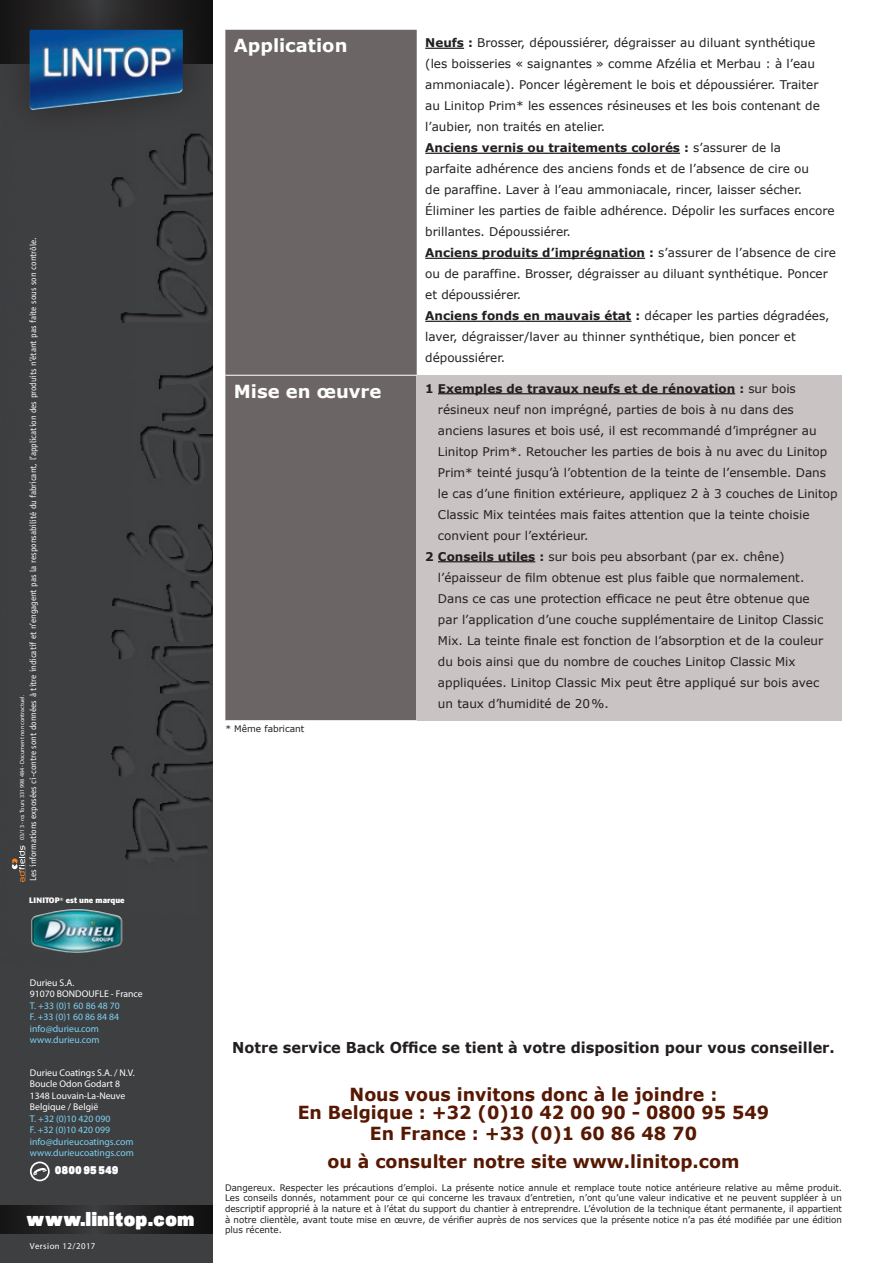
<style>
.page{position:relative;width:893px;height:1263px;background:#fff}
.page>*{position:absolute;margin:0;border:0;box-sizing:border-box;transform-origin:0 0}
.t1{font:900 19.5px "Sans";color:#fff}
.t2{font:700 18px/18px "Verdana";color:#561802;text-align:center}
.t3{font:700 18px "Verdana";color:#fff}
.t4{font:700 15px "Verdana";color:#231f20}
.t5{font:12px/21px "Verdana";color:#231f20}
.t6{font:700 12px "Verdana";color:#231f20}
.t7{font:900 11.1px "Sans";color:#fff}
.t8{font:9.75px/11.6px "Myriad Pro";color:#7cd3f6}
.t9{font:9.75px/11.6px "Myriad Pro";color:#fff}
.t10{font:9px/10.6px "Verdana";color:#231f20;text-align:justify}
.t11{font:9px "Officina Sans";color:#fff}
.t12{font:8.85px "Myriad Pro";letter-spacing:.05em;color:#fff}
.t13{font:700 7.8px "Formata";color:#fff}
.t14{font:6px "Myriad Pro";color:#fff}
.s1{font-weight:700}
.s2{font-weight:400}
</style>
<div class="page">
<div style="left:0;top:0;width:213px;height:1263px;background:#3e3f41"></div>
<img style="left:11px;top:142px;width:202px;height:800px">
<svg style="left:0;top:1206px;width:213px;height:27px"></svg>
<div style="left:0;top:0;width:216px;height:142px;background:#231f20;opacity:.8"></div>
<img style="left:30px;top:30px;width:153px;height:80px">
<img style="left:31px;top:909px;width:91px;height:44px">
<svg style="left:33px;top:1168px;width:14px;height:7px"></svg>
<div style="left:30px;top:1161px;width:20px;height:20px;border:2px solid #fff;border-radius:50%"></div>
<div style="left:225px;top:30px;width:192px;height:690px;background:#6c6566"></div>
<div style="left:417px;top:375px;width:425px;height:346px;background:#c9c3c3"></div>
<hr style="left:225px;top:375px;width:192px;height:1px;background:#fff">
<hr style="left:425px;top:48px;width:39px;height:1px;background:#231f20">
<hr style="left:425px;top:153px;width:255px;height:1px;background:#231f20">
<hr style="left:425px;top:258px;width:220px;height:1px;background:#231f20">
<hr style="left:425px;top:321px;width:206px;height:1px;background:#231f20">
<hr style="left:438px;top:393px;width:297px;height:1px;background:#231f20">
<hr style="left:438px;top:561px;width:97px;height:1px;background:#231f20">
<svg style="left:12px;top:846px;width:13px;height:36px"></svg>
<p class="t11" style="left:28px;top:881px;width:645px;rotate:-90deg">Les informations exposées ci-contre sont données à titre indicatif et n’engagent pas la responsabilité du fabricant, l’application des produits n’étant pas faite sous son contrôle.</p>
<p class="t14" style="left:19px;top:840px;width:146px;rotate:-90deg">03/13 - rcs Tours 331 998 484 - Document non contractuel.</p>
<p class="t13" style="left:29px;top:896px;width:97px">LINITOP<sup>®</sup> est une marque</p>
<p class="t9" style="left:30px;top:976px;width:114px">Durieu S.A.<br>91070 BONDOUFLE - France</p>
<p class="t8" style="left:30px;top:999px;width:91px">T. +33 (0)1 60 86 48 70<br>F. +33 (0)1 60 86 84 84 info@durieu.com www.durieu.com</p>
<p class="t9" style="left:30px;top:1066px;width:106px">Durieu Coatings S.A. / N.V.<br>Boucle Odon Godart 8<br>1348 Louvain-La-Neuve<br>Belgique / België</p>
<p class="t8" style="left:30px;top:1112px;width:105px">T. +32 (0)10 420 090<br>F. +32 (0)10 420 099 info@durieucoatings.com www.durieucoatings.com</p>
<p class="t7" style="left:55px;top:1163px;width:65px">0800 95 549</p>
<h1 class="t1" style="left:26px;top:1206px;width:170px">www.linitop.com</h1>
<p class="t12" style="left:30px;top:1240px;width:67px">Version 12/2017</p>
<h2 class="t3" style="left:234px;top:33px;width:115px">Application</h2>
<p class="t5" style="left:425px;top:32px;width:412px"><span class="s1">Neufs :</span> Brosser, dépoussiérer, dégraisser au diluant synthétique (les boisseries « saignantes » comme Afzélia et Merbau : à l’eau ammoniacale). Poncer légèrement le bois et dépoussiérer. Traiter au Linitop Prim* les essences résineuses et les bois contenant de l’aubier, non traités en atelier.<br><span class="s1">Anciens vernis ou traitements colorés :</span> s’assurer de la<br>parfaite adhérence des anciens fonds et de l’absence de cire ou<br>de paraffine. Laver à l’eau ammoniacale, rincer, laisser sécher.<br>Éliminer les parties de faible adhérence. Dépolir les surfaces encore brillantes. Dépoussiérer.<br><span class="s1">Anciens produits d’imprégnation :</span> s’assurer de l’absence de cire ou de paraffine. Brosser, dégraisser au diluant synthétique. Poncer et dépoussiérer.<br><span class="s1">Anciens fonds en mauvais état :</span> décaper les parties dégradées, laver, dégraisser/laver au thinner synthétique, bien poncer et dépoussiérer.</p>
<h2 class="t3" style="left:234px;top:378px;width:149px">Mise en œuvre</h2>
<p class="t6" style="left:425px;top:380px;width:372px">1 Exemples de travaux neufs et de rénovation : <span class="s2">sur bois</span></p>
<p class="t5" style="left:438px;top:399px;width:357px">résineux neuf non imprégné, parties de bois à nu dans des</p>
<p class="t5" style="left:438px;top:420px;width:380px">anciens lasures et bois usé, il est recommandé d’imprégner au</p>
<p class="t5" style="left:438px;top:441px;width:391px">Linitop Prim*. Retoucher les parties de bois à nu avec du Linitop</p>
<p class="t5" style="left:438px;top:462px;width:390px">Prim* teinté jusqu’à l’obtention de la teinte de l’ensemble. Dans</p>
<p class="t5" style="left:438px;top:483px;width:401px">le cas d’une finition extérieure, appliquez 2 à 3 couches de Linitop</p>
<p class="t5" style="left:438px;top:504px;width:373px">Classic Mix teintées mais faites attention que la teinte choisie</p>
<p class="t5" style="left:438px;top:525px;width:152px">convient pour l’extérieur.</p>
<p class="t5" style="left:425px;top:546px;width:361px"><span class="s1">2 Conseils utiles :</span> sur bois peu absorbant (par ex. chêne)</p>
<p class="t5" style="left:438px;top:567px;width:368px">l’épaisseur de film obtenue est plus faible que normalement.</p>
<p class="t5" style="left:438px;top:588px;width:373px">Dans ce cas une protection efficace ne peut être obtenue que</p>
<p class="t5" style="left:438px;top:609px;width:387px">par l’application d’une couche supplémentaire de Linitop Classic</p>
<p class="t5" style="left:438px;top:630px;width:387px">Mix. La teinte finale est fonction de l’absorption et de la couleur</p>
<p class="t5" style="left:438px;top:651px;width:359px">du bois ainsi que du nombre de couches Linitop Classic Mix</p>
<p class="t5" style="left:438px;top:672px;width:383px">appliquées. Linitop Classic Mix peut être appliqué sur bois avec</p>
<p class="t5" style="left:438px;top:693px;width:172px">un taux d’humidité de 20%.</p>
<p class="t10" style="left:225px;top:723px;width:80px">* Même fabricant</p>
<p class="t4" style="left:232px;top:1036px;width:604px">Notre service Back Office se tient à votre disposition pour vous conseiller.</p>
<h2 class="t2" style="left:298px;top:1085px;width:473px">Nous vous invitons donc à le joindre :<br>En Belgique : +32 (0)10 42 00 90 - 0800 95 549</h2>
<h2 class="t2" style="left:327px;top:1118px;width:413px;line-height:28.5px">En France : +33 (0)1 60 86 48 70<br>ou à consulter notre site www.linitop.com</h2>
<p class="t10" style="left:225px;top:1182px;width:618px">Dangereux. Respecter les précautions d’emploi. La présente notice annule et remplace toute notice antérieure relative au même produit.<br>Les conseils donnés, notamment pour ce qui concerne les travaux d’entretien, n’ont qu’une valeur indicative et ne peuvent suppléer à un descriptif approprié à la nature et à l’état du support du chantier à entreprendre. L’évolution de la technique étant permanente, il appartient à notre clientèle, avant toute mise en œuvre, de vérifier auprès de nos services que la présente notice n’a pas été modifiée par une édition plus récente.</p>
</div>
